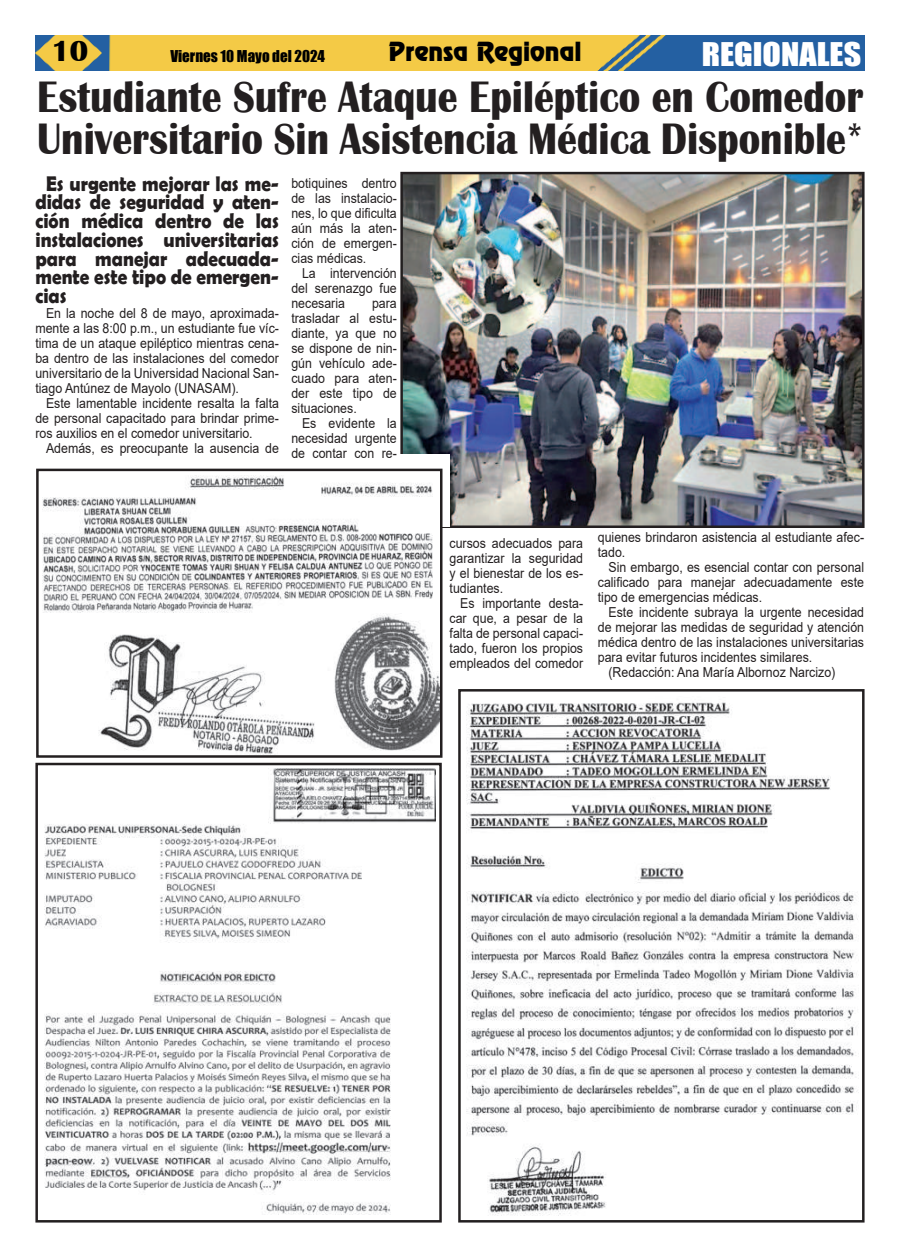
<style>
.page{position:relative;width:900px;height:1258px;background:#fff}
.page>*{position:absolute;margin:0;border:0;box-sizing:border-box;transform-origin:0 0}
.t1{font:700 45.38px/42.5px "Britannic";color:#231f20;scale:.88 1}
.t2{font:30px "Impact";color:#fff;scale:1.13 1}
.t3{font:700 30px "Britannic";color:#000}
.t4{font:23.75px "Renfrew Normal";color:#000}
.t5{font:700 21.25px/18.8px "Berlin Sans FB Demi";color:#231f20;text-align:justify;scale:.9 1}
.t6{font:15px "Impact";color:#000}
.t7{font:13.75px/15px "Arial";color:#231f20;text-align:justify;scale:.9 1}
</style>
<div class="page">
<img style="left:35px;top:35px;width:830px;height:36px">
<img style="left:404px;top:176px;width:457px;height:348px">
<div style="left:400px;top:172px;width:465px;height:356px;border:3px solid #231f20"></div>
<img style="left:44px;top:768px;width:392px;height:446px">
<div style="left:35px;top:763px;width:407px;height:459px;border:3px solid #231f20"></div>
<img style="left:466px;top:702px;width:393px;height:514px">
<div style="left:458px;top:689px;width:407px;height:533px;border:3px solid #231f20"></div>
<div style="left:400px;top:454px;width:50px;height:73px;background:#fff"></div>
<img style="left:42px;top:475px;width:397px;height:279px">
<div style="left:36px;top:469px;width:407px;height:289px;border:3px solid #231f20"></div>
<h2 class="t3" style="left:52px;top:41px;width:38px">10</h2>
<p class="t6" style="left:170px;top:49px;width:156px">Viernes 10 Mayo del 2024</p>
<h3 class="t4" style="left:389px;top:41px;width:194px">Prensa Regional</h3>
<h2 class="t2" style="left:702px;top:40px;width:143px">REGIONALES</h2>
<h1 class="t1" style="left:37px;top:79px;width:940px">Estudiante Sufre Ataque Epiléptico en Comedor<br>Universitario Sin Asistencia Médica Disponible*</h1>
<h3 class="t5" style="left:35px;top:176px;width:272px;text-indent:11px">Es urgente mejorar las me&shy;didas de seguridad y aten&shy;ción médica dentro de las instalaciones universitarias para manejar adecuada&shy;mente este tipo de emergen&shy;cias</h3>
<p class="t7" style="left:35px;top:307px;width:272px;text-indent:11px">En la noche del 8 de mayo, aproximada&shy;mente a las 8:00 p.m., un estudiante fue víc&shy;tima de un ataque epiléptico mientras cena&shy;ba dentro de las instalaciones del comedor universitario de la Universidad Nacional San&shy;tiago Antúnez de Mayolo (UNASAM).</p>
<p class="t7" style="left:35px;top:397px;width:272px;text-indent:11px">Este lamentable incidente resalta la falta de personal capacitado para brindar prime&shy;ros auxilios en el comedor universitario.</p>
<p class="t7" style="left:46px;top:442px;width:260px">Además, es preocupante la ausencia de</p>
<p class="t7" style="left:291px;top:177px;width:119px">botiquines dentro de las instalacio&shy;nes, lo que di昀椀culta aún más la aten&shy;ción de emergen&shy;cias médicas.</p>
<p class="t7" style="left:291px;top:267px;width:119px;text-indent:11px">La intervención del serenazgo fue necesaria</p>
<p class="t7" style="left:291px;top:297px;width:119px;text-indent:81px">para trasladar al estu&shy;diante, ya que no se dispone de nin&shy;gún vehículo ade&shy;cuado para aten&shy;der este tipo de situaciones.</p>
<p class="t7" style="left:291px;top:417px;width:119px;text-indent:11px">Es evidente la necesidad urgente de contar con re-</p>
<p class="t7" style="left:450px;top:537px;width:150px">cursos adecuados para garantizar la seguridad y el bienestar de los es&shy;tudiantes.</p>
<p class="t7" style="left:450px;top:597px;width:150px;text-indent:11px">Es importante desta&shy;car que, a pesar de la falta de personal capaci&shy;tado, fueron los propios empleados del comedor</p>
<p class="t7" style="left:598px;top:530px;width:297px">quienes brindaron asistencia al estudiante afec&shy;tado.</p>
<p class="t7" style="left:598px;top:560px;width:297px;text-indent:11px">Sin embargo, es esencial contar con personal cali昀椀cado para manejar adecuadamente este tipo de emergencias médicas.</p>
<p class="t7" style="left:608px;top:605px;width:286px">Este incidente subraya la urgente necesidad</p>
<p class="t7" style="left:598px;top:620px;width:297px">de mejorar las medidas de seguridad y atención</p>
<p class="t7" style="left:598px;top:635px;width:297px">médica dentro de las instalaciones universitarias</p>
<p class="t7" style="left:598px;top:650px;width:240px">para evitar futuros incidentes similares.</p>
<p class="t7" style="left:608px;top:665px;width:254px">(Redacción: Ana María Albornoz Narcizo)</p>
</div>
